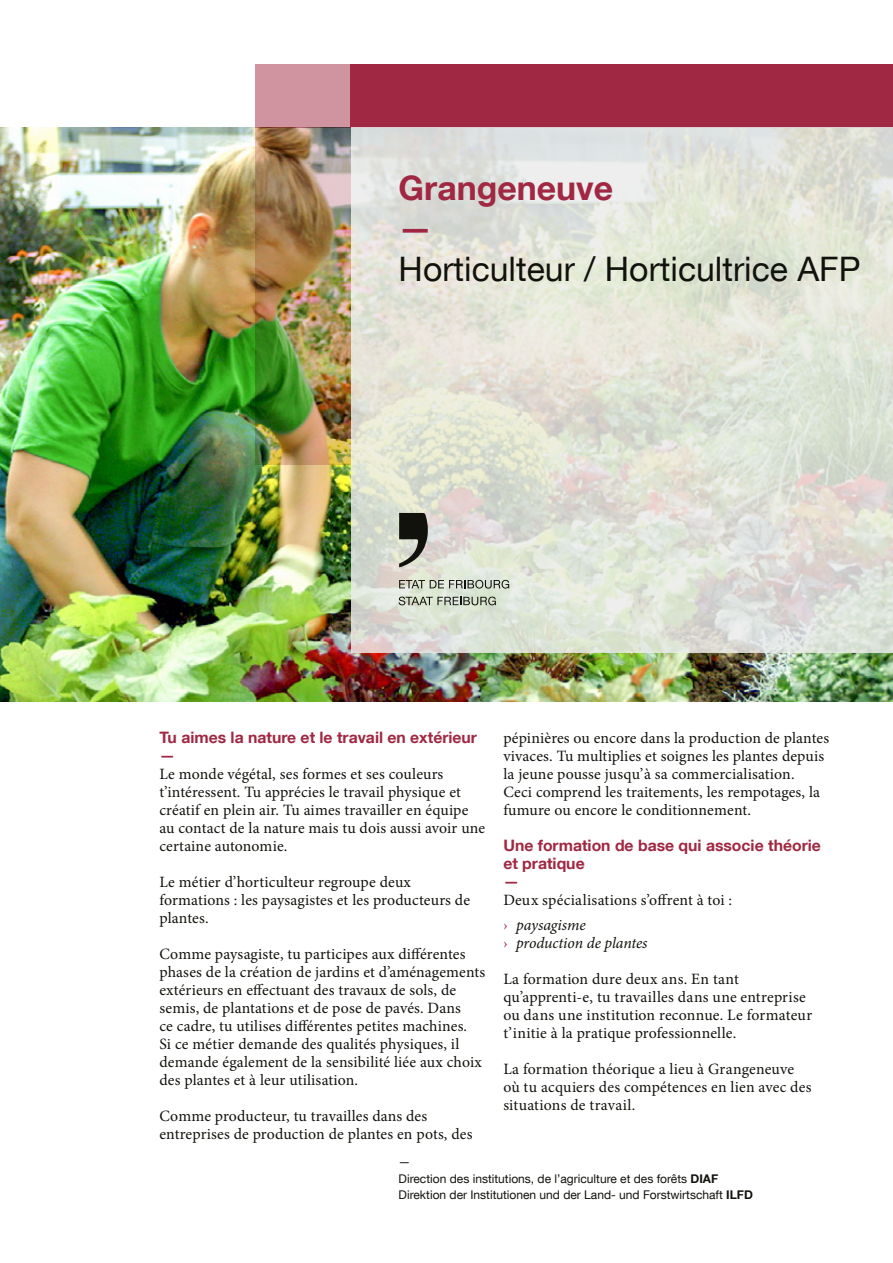
<style>
.page{position:relative;width:893px;height:1263px;background:#fff}
.page>*{position:absolute;margin:0;border:0;box-sizing:border-box;transform-origin:0 0}
.Titre_Fiche{font:33.75px "Helvetica Neue LT Com";color:#12120d}
.Titre_Grangeneuve{font:700 33.75px "Helvetica Neue LT Com";color:#a02842}
.Texte_courant{font:15.75px/18px "Minion Pro";letter-spacing:.01em;color:#12120d}
.Sous-titre{font:700 15.75px/18px "Helvetica Neue LT Com";color:#a02842}
.t1{font:italic 15.75px "Minion Pro";letter-spacing:-.01em;color:#12120d}
.t2{font:12px "Helvetica Neue LT Com";color:#12120d}
.s1{font-style:normal;color:#a02842}
.s2{font-weight:700}
</style>
<div class="page">
<img style="left:0;top:128px;width:893px;height:574px">
<div style="left:255px;top:64px;width:96px;height:64px;background:#d093a0"></div>
<div style="left:351px;top:64px;width:542px;height:64px;background:#a02842"></div>
<svg style="left:351px;top:128px;width:542px;height:525px;background:#e0e1d7"></svg>
<img style="left:255px;top:128px;width:96px;height:337px">
<svg style="left:399px;top:513px;width:30px;height:54px;background:#65665e"></svg>
<svg style="left:399px;top:580px;width:110px;height:9px"></svg>
<svg style="left:399px;top:597px;width:97px;height:8px"></svg>
<p class="Titre_Grangeneuve" style="left:399px;top:166px;width:216px">Grangeneuve</p>
<p class="Titre_Grangeneuve" style="left:399px;top:207px;width:35px">—</p>
<p class="Titre_Fiche" style="left:399px;top:248px;width:463px">Horticulteur / Horticultrice AFP</p>
<p class="Sous-titre" style="left:159px;top:728px;width:319px">Tu aimes la nature et le travail en extérieur</p>
<p class="Sous-titre" style="left:159px;top:746px;width:17px">—</p>
<p class="Texte_courant" style="left:159px;top:765px;width:327px">Le monde végétal, ses formes et ses couleurs t’intéressent. Tu apprécies le travail physique et créatif en plein air. Tu aimes travailler en équipe au contact de la nature mais tu dois aussi avoir une certaine autonomie.</p>
<p class="Texte_courant" style="left:159px;top:873px;width:312px">Le métier d’horticulteur regroupe deux formations : les paysagistes et les producteurs de plantes.</p>
<p class="Texte_courant" style="left:159px;top:945px;width:327px">Comme paysagiste, tu participes aux différentes phases de la création de jardins et d’aménagements extérieurs en effectuant des travaux de sols, de semis, de plantations et de pose de pavés. Dans<br>ce cadre, tu utilises différentes petites machines.<br>Si ce métier demande des qualités physiques, il demande également de la sensibilité liée aux choix des plantes et à leur utilisation.</p>
<p class="Texte_courant" style="left:159px;top:1107px;width:315px">Comme producteur, tu travailles dans des entreprises de production de plantes en pots, des</p>
<p class="Texte_courant" style="left:503px;top:729px;width:327px">pépinières ou encore dans la production de plantes vivaces. Tu multiplies et soignes les plantes depuis la jeune pousse jusqu’à sa commercialisation.<br>Ceci comprend les traitements, les rempotages, la fumure ou encore le conditionnement.</p>
<p class="Sous-titre" style="left:503px;top:836px;width:319px">Une formation de base qui associe théorie et pratique</p>
<p class="Sous-titre" style="left:503px;top:872px;width:17px">—</p>
<p class="Texte_courant" style="left:503px;top:891px;width:230px">Deux spécialisations s’offrent à toi :</p>
<p class="t1" style="left:503px;top:914px;width:84px"><span class="s1">›</span> paysagisme</p>
<p class="t1" style="left:503px;top:932px;width:146px"><span class="s1">›</span> production de plantes</p>
<p class="Texte_courant" style="left:503px;top:970px;width:310px">La formation dure deux ans. En tant qu’apprenti-e, tu travailles dans une entreprise ou dans une institution reconnue. Le formateur t’initie à la pratique professionnelle.</p>
<p class="Texte_courant" style="left:503px;top:1060px;width:310px">La formation théorique a lieu à Grangeneuve où tu acquiers des compétences en lien avec des situations de travail.</p>
<p class="t2" style="left:399px;top:1154px;width:13px">—</p>
<p class="t2" style="left:399px;top:1171px;width:321px">Direction des institutions, de l’agriculture et des forêts <span class="s2">DIAF</span></p>
<p class="t2" style="left:399px;top:1187px;width:356px">Direktion der Institutionen und der Land- und Forstwirtschaft <span class="s2">ILFD</span></p>
</div>
